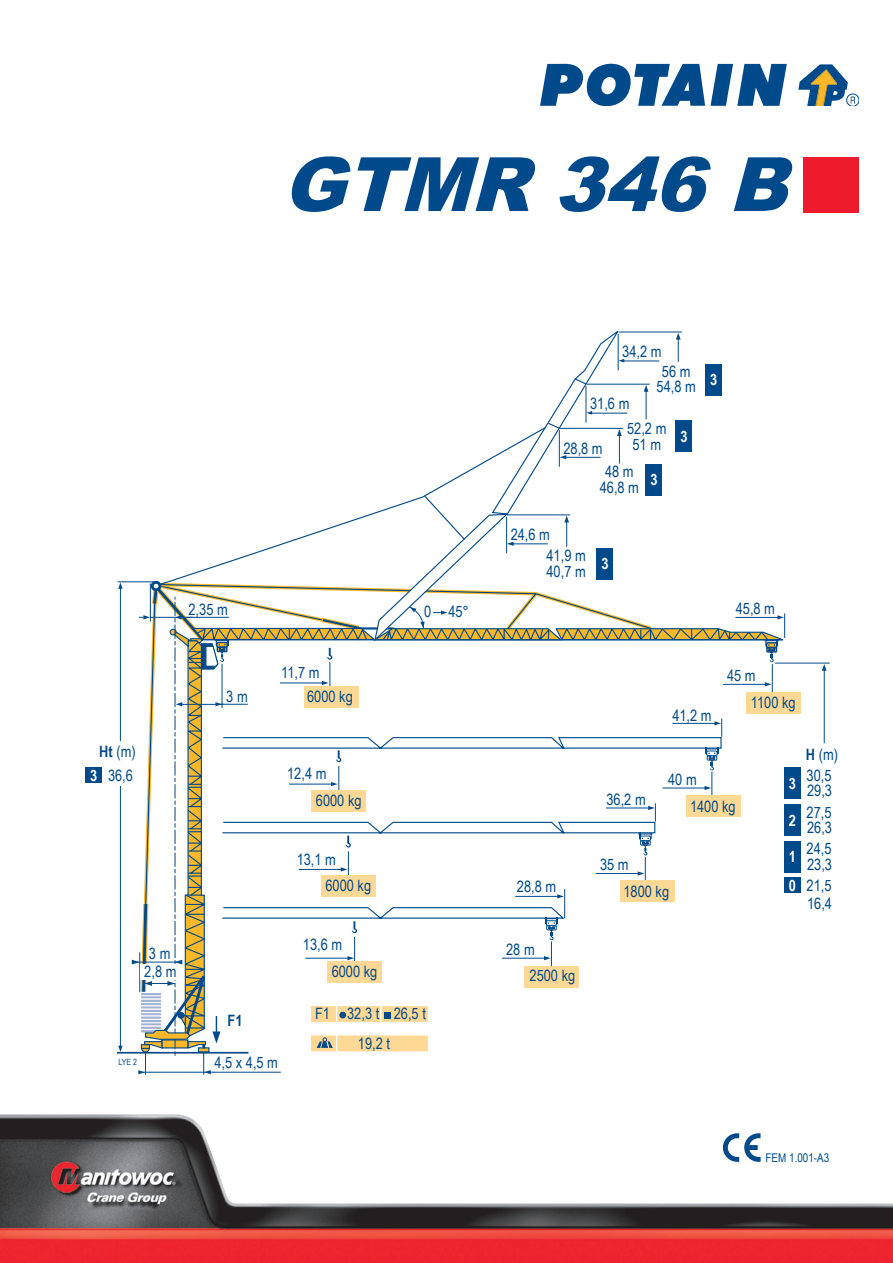
<style>
.page{position:relative;width:893px;height:1263px;background:#fff}
.page>*{position:absolute;margin:0;border:0;box-sizing:border-box;transform-origin:0 0}
.t1{font:italic 900 75px "Arial";color:#004a8b}
.t2{font:15.6px/15.8px "Arial Narrow";color:#004a8b}
.t3{font:700 15.6px "Arial Narrow";color:#fff}
.t4{font:700 15.6px "Arial Narrow";color:#004a8b}
.t5{font:12px "Arial Narrow";color:#004a8b}
.t6{font:8.55px "Arial Narrow";color:#004a8b}
.s1{font-weight:700}
.s2{font-weight:700;color:#fff}
</style>
<div class="page">
<div style="left:747px;top:693px;width:54px;height:21px;background:#fed895"></div>
<div style="left:85px;top:767px;width:17px;height:16px;background:#004a8b"></div>
<div style="left:705px;top:364px;width:17px;height:32px;background:#004a8b"></div>
<div style="left:676px;top:421px;width:16px;height:31px;background:#004a8b"></div>
<div style="left:646px;top:464px;width:16px;height:32px;background:#004a8b"></div>
<hr style="left:117px;top:1052px;width:131px;height:1px;background:#004a8b">
<hr style="left:118px;top:581px;width:40px;height:1px;background:#004a8b">
<div style="left:784px;top:767px;width:16px;height:32px;background:#004a8b"></div>
<hr style="left:120px;top:786px;width:1px;height:262px;background:#004a8b">
<hr style="left:120px;top:586px;width:1px;height:155px;background:#004a8b">
<svg style="left:118px;top:582px;width:5px;height:7px"></svg>
<svg style="left:118px;top:1046px;width:5px;height:6px"></svg>
<svg style="left:427px;top:331px;width:195px;height:163px"></svg>
<hr style="left:775px;top:663px;width:55px;height:1px;background:#004a8b">
<hr style="left:824px;top:667px;width:1px;height:76px;background:#004a8b">
<svg style="left:822px;top:664px;width:5px;height:7px"></svg>
<div style="left:784px;top:804px;width:16px;height:32px;background:#004a8b"></div>
<div style="left:784px;top:841px;width:16px;height:31px;background:#004a8b"></div>
<div style="left:784px;top:877px;width:16px;height:16px;background:#004a8b"></div>
<hr style="left:560px;top:428px;width:63px;height:1px;background:#004a8b">
<hr style="left:619px;top:432px;width:1px;height:32px;background:#004a8b">
<hr style="left:559px;top:430px;width:1px;height:37px;background:#004a8b">
<svg style="left:617px;top:429px;width:5px;height:7px"></svg>
<svg style="left:560px;top:455px;width:6px;height:4px"></svg>
<hr style="left:563px;top:457px;width:38px;height:1px;background:#004a8b">
<hr style="left:586px;top:384px;width:64px;height:1px;background:#004a8b">
<hr style="left:646px;top:388px;width:1px;height:31px;background:#004a8b">
<svg style="left:644px;top:385px;width:4px;height:7px"></svg>
<hr style="left:619px;top:332px;width:63px;height:1px;background:#004a8b">
<svg style="left:676px;top:333px;width:5px;height:29px"></svg>
<hr style="left:589px;top:413px;width:38px;height:1px;background:#004a8b">
<hr style="left:618px;top:334px;width:1px;height:36px;background:#004a8b">
<svg style="left:619px;top:359px;width:5px;height:3px"></svg>
<hr style="left:621px;top:361px;width:38px;height:1px;background:#004a8b">
<svg style="left:547px;top:377px;width:45px;height:53px"></svg>
<svg style="left:132px;top:494px;width:657px;height:580px"></svg>
<svg style="left:540px;top:64px;width:247px;height:42px"></svg>
<div style="left:846px;top:94px;width:13px;height:12px;border:1px solid #004a8b;border-radius:50%"></div>
<svg style="left:798px;top:64px;width:57px;height:42px"></svg>
<div style="left:804px;top:157px;width:55px;height:56px;background:#ee1b2c"></div>
<img style="left:0;top:1114px;width:893px;height:149px">
<svg style="left:723px;top:1133px;width:37px;height:29px"></svg>
<p class="t1" style="left:282px;top:130px;width:534px">GTMR 346B</p>
<p class="t2" style="left:188px;top:601px;width:41px">2,35 m</p>
<p class="t2" style="left:226px;top:688px;width:23px">3 m</p>
<p class="t2" style="left:424px;top:603px;width:9px">0</p>
<p class="t2" style="left:622px;top:343px;width:41px">34,2 m</p>
<p class="t2" style="left:511px;top:526px;width:41px">24,6 m</p>
<p class="t2" style="left:657px;top:363px;width:41px;text-align:center">56 m<br>54,8 m</p>
<p class="t2" style="left:627px;top:420px;width:41px;text-align:center">52,2 m<br>51 m</p>
<p class="t2" style="left:600px;top:463px;width:41px;text-align:center">48 m<br>46,8 m</p>
<p class="t2" style="left:590px;top:395px;width:41px">31,6 m</p>
<p class="t3" style="left:680px;top:424px;width:9px">3</p>
<p class="t2" style="left:563px;top:440px;width:41px">28,8 m</p>
<p class="t3" style="left:650px;top:468px;width:9px">3</p>
<p class="t2" style="left:546px;top:547px;width:41px">41,9 m<br>40,7 m</p>
<p class="t3" style="left:601px;top:551px;width:9px">3</p>
<p class="t3" style="left:710px;top:368px;width:9px">3</p>
<p class="t2" style="left:448px;top:603px;width:22px">45°</p>
<p class="t2" style="left:736px;top:600px;width:41px">45,8 m</p>
<p class="t2" style="left:281px;top:664px;width:40px">11,7 m</p>
<p class="t2" style="left:727px;top:667px;width:30px">45 m</p>
<p class="t2" style="left:307px;top:688px;width:47px">6000 kg</p>
<p class="t2" style="left:672px;top:707px;width:41px">41,2 m</p>
<p class="t2" style="left:751px;top:694px;width:46px">1100 kg</p>
<p class="t2" style="left:99px;top:743px;width:38px"><span class="s1">Ht</span> (m)</p>
<p class="t2" style="left:806px;top:746px;width:34px"><span class="s1">H</span> (m)</p>
<p class="t3" style="left:90px;top:764px;width:9px">3</p>
<p class="t2" style="left:287px;top:765px;width:41px">12,4 m</p>
<p class="t2" style="left:807px;top:767px;width:27px;line-height:15.3px">30,5<br>29,3</p>
<p class="t2" style="left:108px;top:767px;width:27px">36,6</p>
<p class="t3" style="left:789px;top:772px;width:9px">3</p>
<p class="t2" style="left:668px;top:771px;width:30px">40 m</p>
<p class="t2" style="left:606px;top:791px;width:41px">36,2 m</p>
<p class="t2" style="left:316px;top:792px;width:47px">6000 kg</p>
<p class="t2" style="left:690px;top:798px;width:47px">1400 kg</p>
<p class="t3" style="left:789px;top:808px;width:9px">2</p>
<p class="t2" style="left:807px;top:804px;width:27px;line-height:15.3px">27,5<br>26,3</p>
<p class="t3" style="left:789px;top:845px;width:9px">1</p>
<p class="t2" style="left:807px;top:840px;width:27px;line-height:15.3px">24,5<br>23,3</p>
<p class="t2" style="left:789px;top:876px;width:45px;line-height:17.9px;text-align:right"><span class="s2">0</span> 21,5<br>16,4</p>
<p class="t2" style="left:297px;top:851px;width:41px">13,1 m</p>
<p class="t2" style="left:600px;top:856px;width:30px">35 m</p>
<p class="t2" style="left:325px;top:877px;width:47px">6000 kg</p>
<p class="t2" style="left:517px;top:878px;width:41px">28,8 m</p>
<p class="t2" style="left:623px;top:883px;width:47px">1800 kg</p>
<p class="t2" style="left:149px;top:945px;width:23px">3 m</p>
<p class="t2" style="left:144px;top:963px;width:34px">2,8 m</p>
<p class="t6" style="left:118px;top:1055px;width:20px">LYE 2</p>
<p class="t4" style="left:227px;top:1008px;width:16px">F1</p>
<p class="t2" style="left:214px;top:1054px;width:65px">4,5 x 4,5 m</p>
<p class="t2" style="left:303px;top:936px;width:41px">13,6 m</p>
<p class="t2" style="left:332px;top:963px;width:47px">6000 kg</p>
<p class="t2" style="left:315px;top:998px;width:112px;line-height:29.8px;text-align:center">F1 32,3 t 26,5 t<br>19,2 t</p>
<p class="t2" style="left:506px;top:941px;width:30px">28 m</p>
<p class="t2" style="left:529px;top:967px;width:47px">2500 kg</p>
<p class="t5" style="left:765px;top:1148px;width:65px">FEM 1.001-A3</p>
</div>
